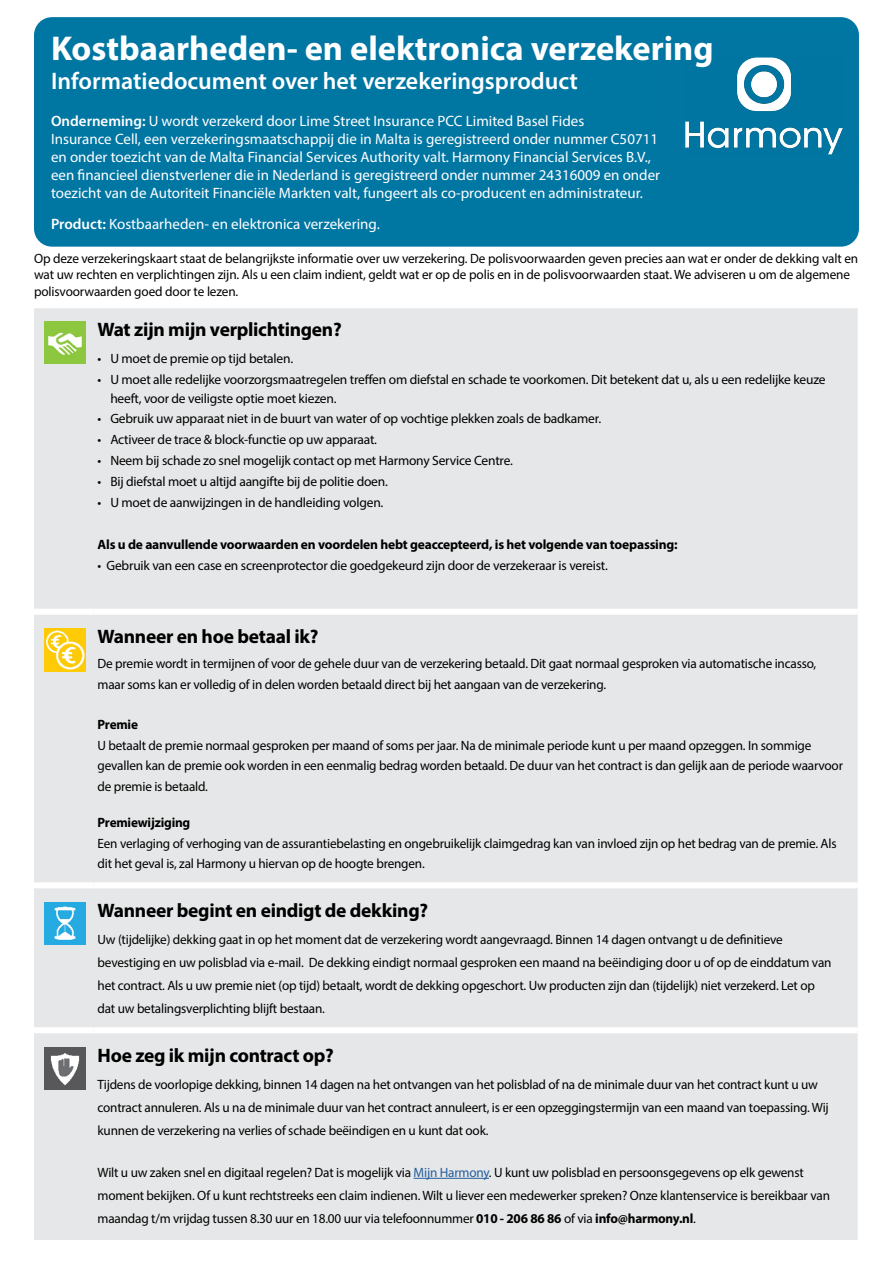
<style>
.page{position:relative;width:893px;height:1263px;background:#fff}
.page>*{position:absolute;margin:0;border:0;box-sizing:border-box;transform-origin:0 0}
.t1{font:700 34.5px "Myriad Pro";color:#fff}
.t2{font:600 24px "Myriad Pro";color:#fff}
.t3{font:700 19.5px "Myriad Pro";letter-spacing:-.015em;color:#000}
.t4{font:15px/18px "Myriad Pro";color:#fff}
.t5{font:13.5px/23px "Myriad Pro";letter-spacing:-.015em;color:#000}
.t6{font:700 13.5px "Myriad Pro";letter-spacing:-.015em;color:#000}
.s1{font-weight:600}
.s2{color:#215e9e}
.s3{font-weight:700}
</style>
<div class="page">
<div style="left:34px;top:308px;width:824px;height:932px;background:#e6e7e8"></div>
<div style="left:93px;top:609px;width:765px;height:6px;background:#fff"></div>
<div style="left:93px;top:882px;width:765px;height:6px;background:#fff"></div>
<div style="left:93px;top:1027px;width:765px;height:6px;background:#fff"></div>
<div style="left:34px;top:609px;width:59px;height:6px;background:#fff"></div>
<div style="left:34px;top:882px;width:59px;height:6px;background:#fff"></div>
<div style="left:34px;top:1027px;width:59px;height:6px;background:#fff"></div>
<img style="left:45px;top:321px;width:41px;height:43px">
<img style="left:45px;top:629px;width:41px;height:42px">
<img style="left:45px;top:902px;width:41px;height:43px">
<img style="left:45px;top:1047px;width:41px;height:43px">
<hr style="left:414px;top:1178px;width:75px;height:1px;background:#215e9e">
<div style="left:34px;top:17px;width:825px;height:230px;background:#0076a3;border-radius:18px"></div>
<img style="left:685px;top:32px;width:174px;height:123px">
<h1 class="t1" style="left:51px;top:26px;width:664px">Kostbaarheden- en elektronica verzekering</h1>
<h2 class="t2" style="left:51px;top:65px;width:528px">Informatiedocument over het verzekeringsproduct</h2>
<p class="t4" style="left:51px;top:112px;width:611px"><span class="s1">Onderneming:</span> U wordt verzekerd door Lime Street Insurance PCC Limited Basel Fides<br>Insurance Cell, een verzekeringsmaatschappij die in Malta is geregistreerd onder nummer C50711 en onder toezicht van de Malta Financial Services Authority valt. Harmony Financial Services B.V., een financieel dienstverlener die in Nederland is geregistreerd onder nummer 24316009 en onder toezicht van de Autoriteit Financiële Markten valt, fungeert als co-producent en administrateur.</p>
<p class="t4" style="left:51px;top:214px;width:330px"><span class="s1">Product:</span> Kostbaarheden- en elektronica verzekering.</p>
<p class="t5" style="left:34px;top:250px;width:826px;line-height:16.2px">Op deze verzekeringskaart staat de belangrijkste informatie over uw verzekering. De polisvoorwaarden geven precies aan wat er onder de dekking valt en wat uw rechten en verplichtingen zijn. Als u een claim indient, geldt wat er op de polis en in de polisvoorwaarden staat. We adviseren u om de algemene polisvoorwaarden goed door te lezen.</p>
<h3 class="t3" style="left:98px;top:316px;width:246px">Wat zijn mijn verplichtingen?</h3>
<p class="t5" style="left:98px;top:347px;width:197px">• U moet de premie op tijd betalen.</p>
<p class="t5" style="left:110px;top:370px;width:717px;line-height:18.8px;text-indent:-13px">• U moet alle redelijke voorzorgsmaatregelen treffen om diefstal en schade te voorkomen. Dit betekent dat u, als u een redelijke keuze heeft, voor de veiligste optie moet kiezen.</p>
<p class="t5" style="left:98px;top:407px;width:505px">• Gebruik uw apparaat niet in de buurt van water of op vochtige plekken zoals de badkamer.</p>
<p class="t5" style="left:98px;top:428px;width:281px">• Activeer de trace &amp; block-functie op uw apparaat.</p>
<p class="t5" style="left:98px;top:449px;width:417px">• Neem bij schade zo snel mogelijk contact op met Harmony Service Centre.</p>
<p class="t5" style="left:98px;top:470px;width:292px">• Bij diefstal moet u altijd aangifte bij de politie doen.</p>
<p class="t5" style="left:98px;top:491px;width:287px">• U moet de aanwijzingen in de handleiding volgen.</p>
<p class="t6" style="left:98px;top:535px;width:582px">Als u de aanvullende voorwaarden en voordelen hebt geaccepteerd, is het volgende van toepassing:</p>
<p class="t5" style="left:98px;top:553px;width:512px">• Gebruik van een case en screenprotector die goedgekeurd zijn door de verzekeraar is vereist.</p>
<h3 class="t3" style="left:98px;top:624px;width:222px">Wanneer en hoe betaal ik?</h3>
<p class="t5" style="left:98px;top:653px;width:720px;line-height:20.4px">De premie wordt in termijnen of voor de gehele duur van de verzekering betaald. Dit gaat normaal gesproken via automatische incasso, maar soms kan er volledig of in delen worden betaald direct bij het aangaan van de verzekering.</p>
<p class="t6" style="left:98px;top:716px;width:42px">Premie</p>
<p class="t5" style="left:98px;top:735px;width:747px;line-height:20.4px">U betaalt de premie normaal gesproken per maand of soms per jaar. Na de minimale periode kunt u per maand opzeggen. In sommige gevallen kan de premie ook worden in een eenmalig bedrag worden betaald. De duur van het contract is dan gelijk aan de periode waarvoor de premie is betaald.</p>
<p class="t6" style="left:98px;top:814px;width:94px">Premiewijziging</p>
<p class="t5" style="left:98px;top:833px;width:740px;line-height:20.4px">Een verlaging of verhoging van de assurantiebelasting en ongebruikelijk claimgedrag kan van invloed zijn op het bedrag van de premie. Als dit het geval is, zal Harmony u hiervan op de hoogte brengen.</p>
<h3 class="t3" style="left:98px;top:898px;width:332px">Wanneer begint en eindigt de dekking?</h3>
<p class="t5" style="left:98px;top:928px;width:735px">Uw (tijdelijke) dekking gaat in op het moment dat de verzekering wordt aangevraagd. Binnen 14 dagen ontvangt u de definitieve bevestiging en uw polisblad via e-mail. De dekking eindigt normaal gesproken een maand na beëindiging door u of op de einddatum van het contract. Als u uw premie niet (op tijd) betaalt, wordt de dekking opgeschort. Uw producten zijn dan (tijdelijk) niet verzekerd. Let op dat uw betalingsverplichting blijft bestaan.</p>
<h3 class="t3" style="left:98px;top:1042px;width:238px">Hoe zeg ik mijn contract op?</h3>
<p class="t5" style="left:98px;top:1073px;width:733px">Tijdens de voorlopige dekking, binnen 14 dagen na het ontvangen van het polisblad of na de minimale duur van het contract kunt u uw contract annuleren. Als u na de minimale duur van het contract annuleert, is er een opzeggingstermijn van een maand van toepassing. Wij kunnen de verzekering na verlies of schade beëindigen en u kunt dat ook.</p>
<p class="t5" style="left:98px;top:1161px;width:734px">Wilt u uw zaken snel en digitaal regelen? Dat is mogelijk via <span class="s2">Mijn Harmony</span>. U kunt uw polisblad en persoonsgegevens op elk gewenst moment bekijken. Of u kunt rechtstreeks een claim indienen. Wilt u liever een medewerker spreken? Onze klantenservice is bereikbaar van maandag t/m vrijdag tussen 8.30 uur en 18.00 uur via telefoonnummer <span class="s3">010 - 206 86 86</span> of via <span class="s3">info@harmony.nl</span>.</p>
</div>
